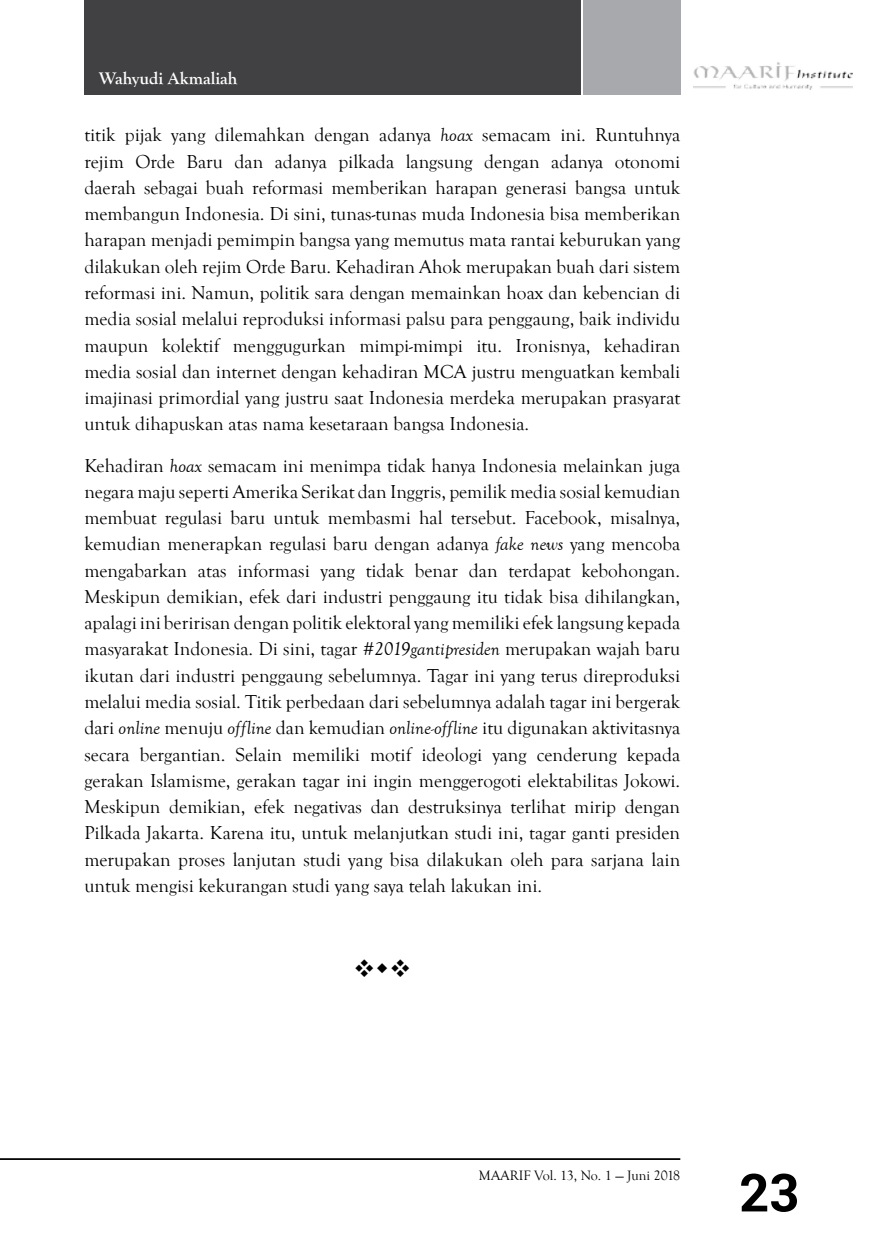
<style>
.page{position:relative;width:869px;height:1241px;background:#fff}
.page>*{position:absolute;margin:0;border:0;box-sizing:border-box;transform-origin:0 0}
.t1{font:700 52.5px "Roboto";color:#000}
.t2{font:19.25px/26.2px "Goudy Old Style T";color:#000;text-align:justify}
.t3{font:700 17.5px "Goudy Old Style T";color:#fff}
.t4{font:14px "Goudy Old Style T";color:#000}
.s1{font-style:italic}
</style>
<div class="page">
<div style="left:582px;top:0;width:98px;height:94px;background:#a7a9ac"></div>
<hr style="left:0;top:1157px;width:680px;height:2px;background:#000">
<div style="left:84px;top:0;width:496px;height:94px;background:#414042"></div>
<img style="left:693px;top:63px;width:159px;height:26px">
<p class="t3" style="left:99px;top:69px;width:139px">Wahyudi Akmaliah</p>
<p class="t2" style="left:84px;top:122px;width:597px">titik pijak yang dilemahkan dengan adanya <span class="s1">hoax</span> semacam ini. Runtuhnya rejim Orde Baru dan adanya pilkada langsung dengan adanya otonomi daerah sebagai buah reformasi memberikan harapan generasi bangsa untuk membangun Indonesia. Di sini, tunas-tunas muda Indonesia bisa memberikan harapan menjadi pemimpin bangsa yang memutus mata rantai keburukan yang dilakukan oleh rejim Orde Baru. Kehadiran Ahok merupakan buah dari sistem reformasi ini. Namun, politik sara dengan memainkan hoax dan kebencian di media sosial melalui reproduksi informasi palsu para penggaung, baik individu maupun kolektif menggugurkan mimpi-mimpi itu. Ironisnya, kehadiran media sosial dan internet dengan kehadiran MCA justru menguatkan kembali imajinasi primordial yang justru saat Indonesia merdeka merupakan prasyarat untuk dihapuskan atas nama kesetaraan bangsa Indonesia.</p>
<p class="t2" style="left:84px;top:452px;width:597px">Kehadiran <span class="s1">hoax</span> semacam ini menimpa tidak hanya Indonesia melainkan juga negara maju seperti Amerika Serikat dan Inggris, pemilik media sosial kemudian membuat regulasi baru untuk membasmi hal tersebut. Facebook, misalnya, kemudian menerapkan regulasi baru dengan adanya <span class="s1">fake news</span> yang mencoba mengabarkan atas informasi yang tidak benar dan terdapat kebohongan.<br>Meskipun demikian, efek dari industri penggaung itu tidak bisa dihilangkan, apalagi ini beririsan dengan politik elektoral yang memiliki efek langsung kepada masyarakat Indonesia. Di sini, tagar <span class="s1">#2019gantipresiden</span> merupakan wajah baru ikutan dari industri penggaung sebelumnya. Tagar ini yang terus direproduksi melalui media sosial. Titik perbedaan dari sebelumnya adalah tagar ini bergerak dari <span class="s1">online</span> menuju <span class="s1">offline</span> dan kemudian <span class="s1">online-offline</span> itu digunakan aktivitasnya secara bergantian. Selain memiliki motif ideologi yang cenderung kepada gerakan Islamisme, gerakan tagar ini ingin menggerogoti elektabilitas Jokowi.<br>Meskipun demikian, efek negativas dan destruksinya terlihat mirip dengan Pilkada Jakarta. Karena itu, untuk melanjutkan studi ini, tagar ganti presiden merupakan proses lanjutan studi yang bisa dilakukan oleh para sarjana lain untuk mengisi kekurangan studi yang saya telah lakukan ini.</p>
<p class="t4" style="left:478px;top:1167px;width:203px">MAARIF Vol. 13, No. 1 — Juni 2018</p>
<h1 class="t1" style="left:738px;top:1155px;width:62px">23</h1>
</div>
